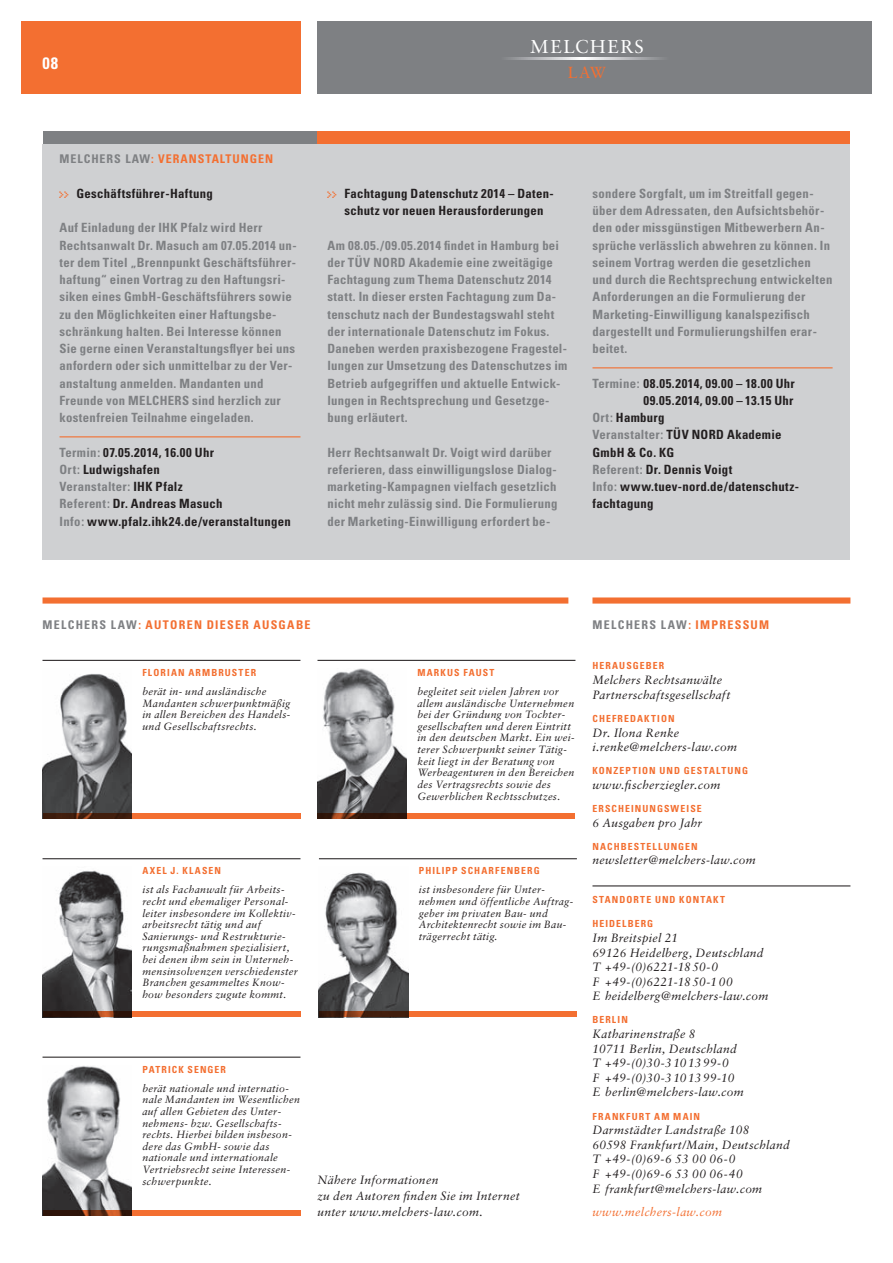
<style>
.page{position:relative;width:893px;height:1263px;background:#fff}
.page>*{position:absolute;margin:0;border:0;box-sizing:border-box;transform-origin:0 0}
.t1{font:18.6px "Sabon";letter-spacing:.085em;color:#fff}
.t2{font:700 condensed 16.5px "Univers";color:#fff}
.t3{font:16.05px "Sabon";color:#f36f31}
.t4{font:700 condensed 12.75px/17.2px "Univers";letter-spacing:.02em;color:#7e8083}
.t5{font:700 condensed 12.75px/17.2px "Univers";letter-spacing:.02em;color:#231f20}
.t6{font:700 condensed 12.75px "Univers";letter-spacing:.05em;color:#231f20}
.t7{font:700 condensed 12.75px/17.2px "Univers";letter-spacing:.04em;color:#7e8083}
.t8{font:italic 12px/14.5px "Sabon";letter-spacing:.025em;color:#231f20}
.t9{font:700 condensed 12px "Univers";letter-spacing:.1em;color:#f36f31}
.t10{font:700 condensed 12px "Univers";letter-spacing:.1em;color:#7e8083}
.t11{font:italic 12px "Sabon";letter-spacing:.025em;color:#f36f31}
.t12{font:700 condensed 12px "Univers";letter-spacing:.08em;color:#f36f31}
.t13{font:italic 10.5px/11.6px "Sabon";letter-spacing:.025em;color:#231f20}
.t14{font:700 condensed 9.75px "Univers";letter-spacing:.115em;color:#f36f31}
.s1{color:#7e8083}
.s2{font-family:"Eboy EXT Alpha";font-weight:400;font-stretch:normal;font-size:10.5px;color:#f36f31}
.s3{color:#231f20}
</style>
<div class="page">
<div style="left:21px;top:21px;width:279px;height:73px;background:#f36f31"></div>
<div style="left:317px;top:22px;width:555px;height:72px;background:#7e8083"></div>
<svg style="left:508px;top:58px;width:154px;height:2px"></svg>
<div style="left:592px;top:597px;width:258px;height:7px;background:#f36f31"></div>
<div style="left:43px;top:597px;width:525px;height:7px;background:#f36f31"></div>
<div style="left:43px;top:144px;width:807px;height:416px;background:#cfd0d2"></div>
<div style="left:43px;top:131px;width:274px;height:13px;background:#7e8083"></div>
<hr style="left:60px;top:436px;width:240px;height:1px;background:#f36f31">
<div style="left:317px;top:131px;width:533px;height:13px;background:#f36f31"></div>
<img style="left:42px;top:1066px;width:90px;height:150px">
<svg style="left:43px;top:1210px;width:257px;height:6px;background:#bd5626"></svg>
<hr style="left:43px;top:1056px;width:257px;height:2px;background:#231f20">
<img style="left:319px;top:872px;width:89px;height:139px">
<svg style="left:319px;top:1011px;width:258px;height:6px;background:#ba5525"></svg>
<hr style="left:319px;top:858px;width:258px;height:1px;background:#231f20">
<img style="left:42px;top:870px;width:90px;height:147px">
<svg style="left:43px;top:1011px;width:257px;height:6px;background:#b65224"></svg>
<hr style="left:43px;top:858px;width:257px;height:1px;background:#231f20">
<img style="left:317px;top:668px;width:90px;height:145px">
<svg style="left:317px;top:813px;width:258px;height:6px;background:#b65324"></svg>
<hr style="left:317px;top:660px;width:258px;height:1px;background:#231f20">
<img style="left:42px;top:673px;width:90px;height:146px">
<svg style="left:43px;top:813px;width:257px;height:6px;background:#b65324"></svg>
<hr style="left:42px;top:660px;width:258px;height:1px;background:#231f20">
<hr style="left:592px;top:367px;width:241px;height:1px;background:#f36f31">
<hr style="left:592px;top:885px;width:258px;height:1px;background:#231f20">
<p class="t2" style="left:43px;top:53px;width:17px">08</p>
<p class="t10" style="left:60px;top:152px;width:48px">MELCHERS</p>
<p class="t12" style="left:126px;top:152px;width:149px"><span class="s1">Law</span>: Veranstaltungen</p>
<p class="t5" style="left:60px;top:185px;width:155px"><span class="s2">&gt;&gt;</span> Geschäftsführer-Haftung</p>
<p class="t4" style="left:60px;top:219px;width:239px">Auf Einladung der IHK Pfalz wird Herr Rechtsanwalt Dr. Masuch am 07.05.2014 un&shy;ter dem Titel „Brennpunkt Geschäftsführer&shy;haftung“ einen Vortrag zu den Haftungsri&shy;siken eines GmbH-Geschäftsführers sowie zu den Möglichkeiten einer Haftungsbe&shy;schränkung halten. Bei Interesse können Sie gerne einen Veranstaltungsflyer bei uns anfordern oder sich unmittelbar zu der Ver&shy;anstaltung anmelden. Mandanten und Freunde von MELCHERS</p>
<p class="t4" style="left:60px;top:392px;width:223px;text-indent:133px">sind herzlich zur kostenfreien Teilnahme eingeladen.</p>
<p class="t5" style="left:60px;top:443px;width:233px"><span class="s1">Termin:</span> 07.05.2014, 16.00 Uhr<br><span class="s1">Ort:</span> Ludwigshafen<br><span class="s1">Veranstalter:</span> IHK Pfalz<br><span class="s1">Referent:</span> Dr. Andreas Masuch<br><span class="s1">Info:</span> www.pfalz.ihk24.de/veranstaltungen</p>
<h1 class="t1" style="left:530px;top:36px;width:115px">MELCHERS</h1>
<p class="t3" style="left:568px;top:63px;width:40px">Law</p>
<p class="t5" style="left:327px;top:185px;width:228px;text-align:center"><span class="s2">&gt;&gt;</span> Fachtagung Datenschutz 2014 – Daten&shy;schutz vor neuen Herausforderungen</p>
<p class="t7" style="left:327px;top:236px;width:233px">Am 08.05./09.05.2014 findet in Hamburg bei der TÜV</p>
<p class="t4" style="left:373px;top:254px;width:9px">NORD</p>
<p class="t4" style="left:327px;top:254px;width:241px;text-indent:81px">Akademie eine zweitägige Fachtagung zum Thema Datenschutz 2014 statt. In dieser ersten Fachtagung zum Da&shy;tenschutz nach der Bundestagswahl steht der internationale Datenschutz im Fokus.<br>Daneben werden praxisbezogene Fragestel&shy;lungen zur Umsetzung des Datenschutzes im Betrieb aufgegriffen und aktuelle Entwick&shy;lungen in Rechtsprechung und Gesetzge&shy;bung erläutert.</p>
<p class="t4" style="left:327px;top:443px;width:232px">Herr Rechtsanwalt Dr. Voigt wird darüber referieren, dass einwilligungslose Dialog&shy;marketing-Kampagnen vielfach gesetzlich nicht mehr zulässig sind. Die Formulierung der Marketing-Einwilligung erfordert be-</p>
<p class="t4" style="left:592px;top:185px;width:242px">sondere Sorgfalt, um im Streitfall gegen&shy;über dem Adressaten, den Aufsichtsbehör&shy;den oder missgünstigen Mitbewerbern An&shy;sprüche verlässlich abwehren zu können. In seinem Vortrag werden die gesetzlichen und durch die Rechtsprechung entwickelten Anforderungen an die Formulierung der Marketing-Einwilligung kanalspezifisch dargestellt und Formulierungshilfen erar&shy;beitet.</p>
<p class="t6" style="left:592px;top:375px;width:204px"><span class="s1">Termine:</span> 08.05.2014, 09.00 – 18.00 Uhr</p>
<p class="t6" style="left:643px;top:392px;width:151px">09.05.2014, 09.00 – 13.15 Uhr</p>
<p class="t5" style="left:592px;top:409px;width:74px"><span class="s1">Ort:</span> Hamburg</p>
<p class="t4" style="left:592px;top:426px;width:83px">Veranstalter: <span class="s3">TÜV</span></p>
<p class="t5" style="left:692px;top:426px;width:9px">NORD</p>
<p class="t5" style="left:727px;top:426px;width:56px">Akademie</p>
<p class="t5" style="left:592px;top:443px;width:208px">GmbH &amp; Co. KG<br><span class="s1">Referent:</span> Dr. Dennis Voigt<br><span class="s1">Info:</span> www.tuev-nord.de/datenschutz&shy;fachtagung</p>
<p class="t10" style="left:43px;top:617px;width:50px">MELCHERS</p>
<p class="t9" style="left:111px;top:617px;width:201px"><span class="s1">Law</span>: Autoren dieser Ausgabe</p>
<p class="t10" style="left:592px;top:617px;width:50px">MELCHERS</p>
<p class="t9" style="left:661px;top:617px;width:110px"><span class="s1">Law</span>: Impressum</p>
<p class="t14" style="left:142px;top:667px;width:115px">Florian Armbruster</p>
<p class="t13" style="left:142px;top:685px;width:150px">berät in- und ausländische<br>Mandanten schwerpunktmäßig in allen Bereichen des Handels&shy;und Gesellschaftsrechts.</p>
<p class="t14" style="left:417px;top:667px;width:79px">Markus Faust</p>
<p class="t13" style="left:417px;top:685px;width:158px">begleitet seit vielen Jahren vor allem ausländische Unternehmen bei der Gründung von Tochter&shy;gesellschaften und deren Eintritt in den deutschen Markt. Ein wei&shy;terer Schwerpunkt seiner Tätig&shy;keit liegt in der Beratung von<br>Werbeagenturen in den Bereichen des Vertragsrechts sowie des<br>Gewerblichen Rechtsschutzes.</p>
<p class="t14" style="left:142px;top:865px;width:80px">Axel J. Kl asen</p>
<p class="t13" style="left:142px;top:884px;width:157px">ist als Fachanwalt für Arbeits&shy;recht und ehemaliger Personal&shy;leiter insbesondere im Kollektiv&shy;arbeitsrecht tätig und auf<br>Sanierungs- und Restrukturie&shy;rungsmaßnahmen spezialisiert, bei denen ihm sein in Unterneh&shy;mensinsolvenzen verschiedenster<br>Branchen gesammeltes Know&shy;how besonders zugute kommt.</p>
<p class="t14" style="left:419px;top:865px;width:50px">Phil ipp Sch</p>
<p class="t14" style="left:481px;top:865px;width:60px">arfenberg</p>
<p class="t13" style="left:419px;top:884px;width:155px">ist insbesondere für Unter&shy;nehmen und öffentliche Auftrag&shy;geber im privaten Bau- und<br>Architektenrecht sowie im Bau&shy;trägerrecht tätig.</p>
<p class="t14" style="left:142px;top:1063px;width:85px">Patrick Senger</p>
<p class="t13" style="left:142px;top:1082px;width:159px">berät nationale und internatio&shy;nale Mandanten im Wesentlichen auf allen Gebieten des Unter&shy;nehmens- bzw. Gesellschafts&shy;rechts. Hierbei bilden insbeson&shy;dere das GmbH- sowie das nationale und internationale<br>Vertriebsrecht seine Interessen&shy;schwerpunkte.</p>
<p class="t8" style="left:317px;top:1172px;width:204px;line-height:15.8px">Nähere Informationen<br>zu den Autoren finden Sie im Internet unter www.melchers-law.com.</p>
<p class="t14" style="left:592px;top:660px;width:73px">Herausgeber</p>
<p class="t8" style="left:592px;top:673px;width:139px">Melchers Rechtsanwälte<br>Partnerschaftsgesellschaft</p>
<p class="t14" style="left:592px;top:713px;width:84px">Chefredaktion</p>
<p class="t8" style="left:592px;top:725px;width:146px">Dr. Ilona Renke i.renke@melchers-law.com</p>
<p class="t14" style="left:592px;top:765px;width:157px">Konzeption und Gestaltung</p>
<p class="t8" style="left:592px;top:777px;width:129px">www.fischerziegler.com</p>
<p class="t14" style="left:592px;top:803px;width:111px">erscheinungsweise</p>
<p class="t8" style="left:592px;top:815px;width:111px">6 Ausgaben pro Jahr</p>
<p class="t14" style="left:592px;top:840px;width:107px">Nachbestellungen</p>
<p class="t8" style="left:592px;top:853px;width:165px">newsletter@melchers-law.com</p>
<p class="t14" style="left:592px;top:894px;width:134px">Standorte und Kontakt</p>
<p class="t14" style="left:592px;top:918px;width:62px">Heidelberg</p>
<p class="t8" style="left:592px;top:930px;width:178px">Im Breitspiel 21<br>69126 Heidelberg, Deutschland<br>T +49-(0)6221-1850-0<br>F +49-(0)6221-1850-100<br>E heidelberg@melchers-law.com</p>
<p class="t14" style="left:592px;top:1014px;width:37px">Berl in</p>
<p class="t8" style="left:592px;top:1026px;width:153px">Katharinenstraße 8<br>10711 Berlin, Deutschland<br>T +49-(0)30-3101399-0<br>F +49-(0)30-3101399-10<br>E berlin@melchers-law.com</p>
<p class="t14" style="left:592px;top:1110px;width:109px">Frankfurt am Main</p>
<p class="t8" style="left:592px;top:1123px;width:199px">Darmstädter Landstraße 108<br>60598 Frankfurt/Main, Deutschland<br>T +49-(0)69-6 53 00 06-0<br>F +49-(0)69-6 53 00 06-40<br>E frankfurt@melchers-law.com</p>
<p class="t11" style="left:592px;top:1204px;width:131px">www.melchers-law.com</p>
</div>
